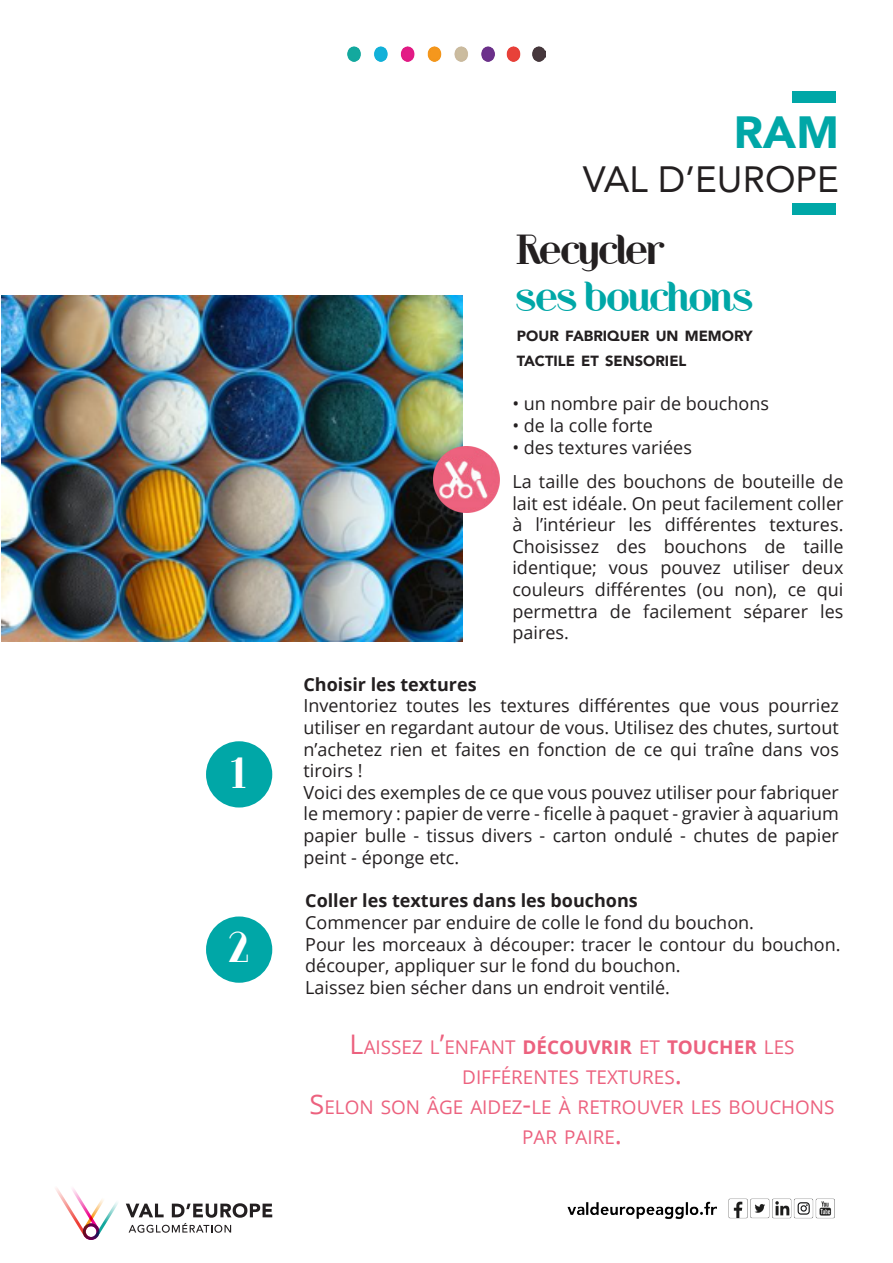
<style>
.page{position:relative;width:893px;height:1263px;background:#fff}
.page>*{position:absolute;margin:0;border:0;box-sizing:border-box;transform-origin:0 0}
.t1{font:900 45px "Avenir";color:#00a7a7}
.t2{font:40.5px "Riot Squad";color:#fff}
.t3{font:39px "Riot Squad";color:#00a7a7}
.t4{font:39px "Riot Squad";color:#231f20}
.t5{font:36.6px "Avenir";color:#231f20}
.t6{font:18.9px/30px "Open Sans";color:#ec617e;text-align:center}
.t7{font:18px/21.6px "Open Sans";color:#231f20;text-align:justify}
.t8{font:700 18px "Open Sans";color:#231f20}
.t9{font:900 14.7px "Avenir";color:#231f20}
.s1{font-size:27px}
.s2{font-weight:700}
</style>
<div class="page">
<img style="left:1px;top:296px;width:462px;height:346px">
<div style="left:792px;top:91px;width:44px;height:12px;background:#00a7a7"></div>
<div style="left:792px;top:203px;width:44px;height:11px;background:#00a7a7"></div>
<div style="left:206px;top:741px;width:66px;height:66px;background:#00a7a7;border-radius:50%"></div>
<div style="left:206px;top:916px;width:66px;height:67px;background:#00a7a7;border-radius:50%"></div>
<img style="left:433px;top:447px;width:66px;height:66px">
<img style="left:348px;top:47px;width:197px;height:14px">
<img style="left:567px;top:1201px;width:150px;height:18px">
<img style="left:728px;top:1198px;width:107px;height:21px">
<svg style="left:126px;top:1203px;width:146px;height:30px"></svg>
<svg style="left:55px;top:1188px;width:63px;height:52px"></svg>
<p class="t2" style="left:231px;top:750px;width:17px">1</p>
<p class="t2" style="left:229px;top:925px;width:22px">2</p>
<p class="t1" style="left:734px;top:93px;width:107px">RAM</p>
<p class="t5" style="left:583px;top:149px;width:257px">VAL D’EUROPE</p>
<p class="t4" style="left:517px;top:229px;width:150px">Recycler</p>
<p class="t3" style="left:517px;top:275px;width:238px">ses bouchons</p>
<p class="t9" style="left:517px;top:323px;width:237px">POUR FABRIQUER UN MEMORY</p>
<p class="t9" style="left:517px;top:348px;width:171px">TACTILE ET SENSORIEL</p>
<p class="t7" style="left:512px;top:392px;width:258px">• un nombre pair de bouchons</p>
<p class="t7" style="left:512px;top:414px;width:142px">• de la colle forte</p>
<p class="t7" style="left:512px;top:436px;width:181px">• des textures variées</p>
<p class="t7" style="left:512px;top:470px;width:333px">La taille des bouchons de bouteille de lait est idéale. On peut facilement coller à l’intérieur les différentes textures.<br>Choisissez des bouchons de taille identique; vous pouvez utiliser deux couleurs différentes (ou non), ce qui permettra de facilement séparer les paires.</p>
<p class="t8" style="left:303px;top:671px;width:175px">Choisir les textures</p>
<p class="t7" style="left:303px;top:695px;width:537px">Inventoriez toutes les textures différentes que vous pourriez utiliser en regardant autour de vous. Utilisez des chutes, surtout n’achetez rien et faites en fonction de ce qui traîne dans vos tiroirs !</p>
<p class="t7" style="left:303px;top:781px;width:537px">Voici des exemples de ce que vous pouvez utiliser pour fabriquer le memory : papier de verre - ficelle à paquet - gravier à aquarium papier bulle - tissus divers - carton ondulé - chutes de papier peint - éponge etc.</p>
<p class="t8" style="left:305px;top:888px;width:334px">Coller les textures dans les bouchons</p>
<p class="t7" style="left:305px;top:911px;width:450px">Commencer par enduire de colle le fond du bouchon.</p>
<p class="t7" style="left:305px;top:933px;width:537px">Pour les morceaux à découper: tracer le contour du bouchon. découper, appliquer sur le fond du bouchon.</p>
<p class="t7" style="left:305px;top:976px;width:366px">Laissez bien sécher dans un endroit ventilé.</p>
<p class="t6" style="left:350px;top:1032px;width:446px"><span class="s1">L</span>AISSEZ L<span class="s1">’</span>ENFANT <span class="s2">DÉCOUVRIR</span> ET <span class="s2">TOUCHER</span> LES<br>DIFFÉRENTES TEXTURES<span class="s1">.</span></p>
<p class="t6" style="left:310px;top:1092px;width:526px"><span class="s1">S</span>ELON SON ÂGE AIDEZ<span class="s1">-</span>LE À RETROUVER LES BOUCHONS<br>PAR PAIRE<span class="s1">.</span></p>
</div>
